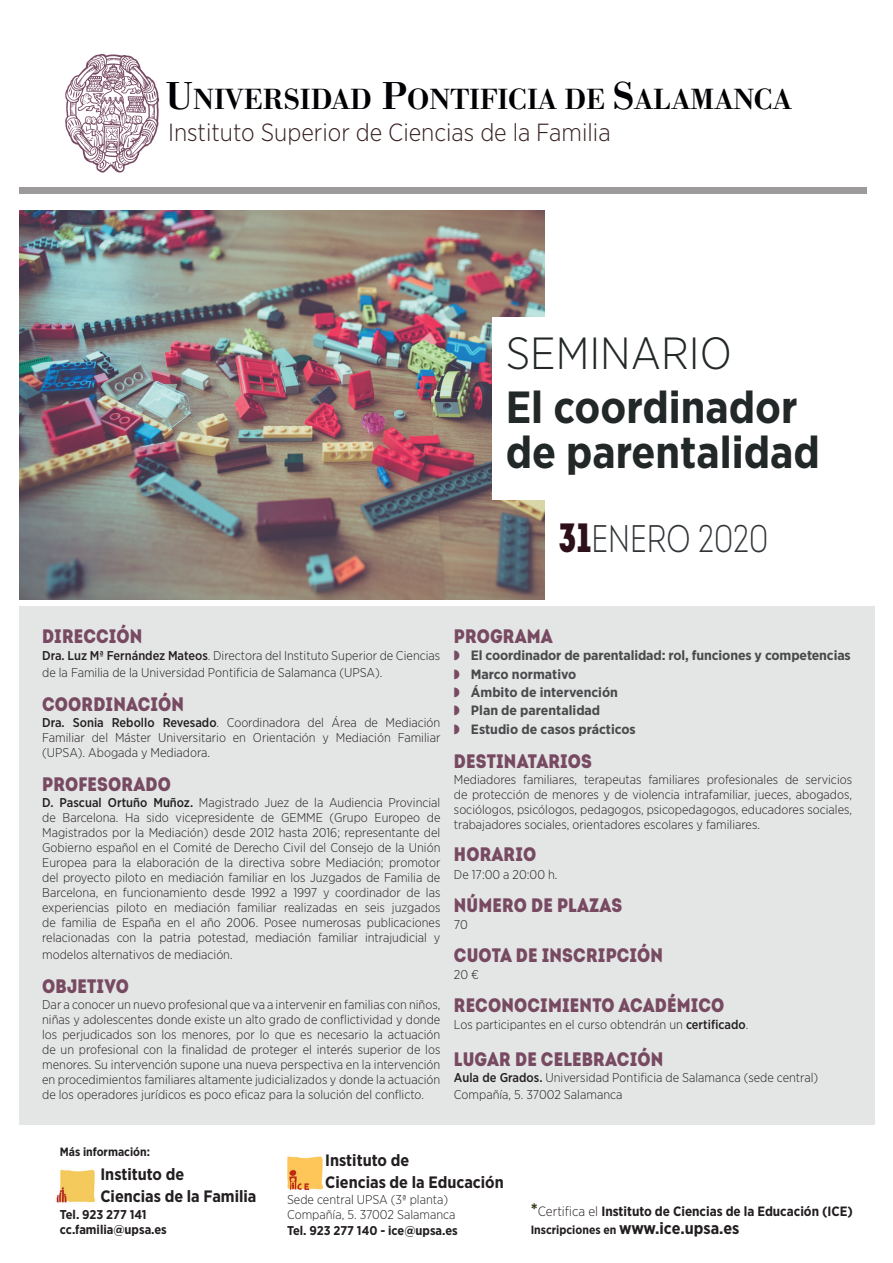
<style>
.page{position:relative;width:893px;height:1263px;background:#fff}
.page>*{position:absolute;margin:0;border:0;box-sizing:border-box;transform-origin:0 0}
.t1{font:700 45px/45px "Gotham Narrow";color:#222728}
.t2{font:300 45px "Gotham Narrow";color:#222728}
.t3{font:38.4px "Intro Cond Light Free";color:#303437;scale:.9 1}
.t4{font:600 30.3px "Bodoni Antiqua T";color:#010004}
.t5{font:300 24.75px "Gotham Narrow";color:#35201f}
.t6{font:19.5px "Intro Cond Black Free";letter-spacing:.01em;color:#774a62}
.t7{font:700 16.5px/22.4px "Gotham Narrow";color:#231f20}
.t8{font:700 13.5px/18.3px "Gotham Narrow";letter-spacing:-.01em;color:#494a4b;scale:1.05 1}
.t9{font:700 13.5px "Gotham Narrow";color:#231f20}
.t10{font:300 12.75px/15px "Gotham Narrow";color:#231f20;text-align:justify}
.t11{font:700 12.75px/15.3px "Gotham Narrow";color:#231f20}
.t12{font:700 12px "Gotham Narrow";color:#231f20}
.s1{font-size:40.5px}
.s2{font-family:"Intro Cond Black Free";font-size:40.8px;color:#2e101a}
.s3{font-weight:500}
.s4{color:#774a62}
.s5{font-size:18px;color:#2e3516}
.s6{font-weight:300}
.s7{font-size:16.5px}
</style>
<div class="page">
<img style="left:19px;top:210px;width:525px;height:390px">
<div style="left:493px;top:317px;width:400px;height:183px;background:#fff"></div>
<div style="left:19px;top:187px;width:848px;height:7px;background:#9c9a9b"></div>
<div style="left:19px;top:606px;width:855px;height:519px;background:#e4e5e5"></div>
<img style="left:65px;top:54px;width:94px;height:119px">
<img style="left:56px;top:1169px;width:40px;height:34px">
<img style="left:287px;top:1156px;width:35px;height:35px">
<h3 class="t4" style="left:166px;top:82px;width:627px"><span class="s1">U</span>NIVERSIDAD <span class="s1">P</span>ONTIFICIA DE <span class="s1">S</span>ALAMANCA</h3>
<h3 class="t5" style="left:168px;top:117px;width:444px">Instituto Superior de Ciencias de la Familia</h3>
<h1 class="t2" style="left:506px;top:326px;width:228px">SEMINARIO</h1>
<h1 class="t1" style="left:506px;top:385px;width:316px">El coordinador de parentalidad</h1>
<h2 class="t3" style="left:558px;top:514px;width:235px"><span class="s2">31</span>ENERO 2020</h2>
<h3 class="t6" style="left:42px;top:623px;width:102px">DIRECCIÓN</h3>
<p class="t10" style="left:42px;top:647px;width:400px;line-height:16.5px"><span class="s3">Dra. Luz Mª Fernández Mateos</span>. Directora del Instituto Superior de Ciencias de la Familia de la Universidad Pontificia de Salamanca (UPSA).</p>
<h3 class="t6" style="left:42px;top:691px;width:143px">COORDINACIÓN</h3>
<p class="t10" style="left:42px;top:715px;width:400px"><span class="s3">Dra. Sonia Rebollo Revesado</span>. Coordinadora del Área de Mediación Familiar del Máster Universitario en Orientación y Mediación Familiar (UPSA). Abogada y Mediadora.</p>
<h3 class="t6" style="left:42px;top:771px;width:130px">PROFESORADO</h3>
<p class="t10" style="left:42px;top:795px;width:400px"><span class="s3">D. Pascual Ortuño Muñoz.</span> Magistrado Juez de la Audiencia Provincial de Barcelona. Ha sido vicepresidente de GEMME (Grupo Europeo de Magistrados por la Mediación) desde 2012 hasta 2016; representante del Gobierno español en el Comité de Derecho Civil del Consejo de la Unión Europea para la elaboración de la directiva sobre Mediación; promotor del proyecto piloto en mediación familiar en los Juzgados de Familia de Barcelona, en funcionamiento desde 1992 a 1997 y coordinador de las experiencias piloto en mediación familiar realizadas en seis juzgados de familia de España en el año 2006. Posee numerosas publicaciones relacionadas con la patria potestad, mediación familiar intrajudicial y</p>
<p class="t10" style="left:42px;top:946px;width:192px">modelos alternativos de mediación.</p>
<h3 class="t6" style="left:42px;top:973px;width:88px">OBJETIVO</h3>
<p class="t10" style="left:42px;top:997px;width:400px">Dar a conocer un nuevo profesional que va a intervenir en familias con niños, niñas y adolescentes donde existe un alto grado de conflictividad y donde los perjudicados son los menores, por lo que es necesario la actuación de un profesional con la finalidad de proteger el interés superior de los menores. Su intervención supone una nueva perspectiva en la intervención en procedimientos familiares altamente judicializados y donde la actuación de los operadores jurídicos es poco eficaz para la solución del conflicto.</p>
<h3 class="t6" style="left:454px;top:623px;width:101px">PROGRAMA</h3>
<p class="t8" style="left:454px;top:646px;width:379px"><span class="s4">◗</span> El coordinador de parentalidad: rol, funciones y competencias <span class="s4">◗</span> Marco normativo<br><span class="s4">◗</span> Ámbito de intervención<br><span class="s4">◗</span> Plan de parentalidad<br><span class="s4">◗</span> Estudio de casos prácticos</p>
<h3 class="t6" style="left:454px;top:748px;width:140px">DESTINATARIOS</h3>
<p class="t10" style="left:454px;top:771px;width:400px">Mediadores familiares, terapeutas familiares profesionales de servicios de protección de menores y de violencia intrafamiliar, jueces, abogados, sociólogos, psicólogos, pedagogos, psicopedagogos, educadores sociales, trabajadores sociales, orientadores escolares y familiares.</p>
<h3 class="t6" style="left:454px;top:841px;width:84px">HORARIO</h3>
<p class="t10" style="left:454px;top:866px;width:105px">De 17:00 a 20:00 h.</p>
<h3 class="t6" style="left:454px;top:891px;width:170px">NÚMERO DE PLAZAS</h3>
<p class="t10" style="left:454px;top:917px;width:15px">70</p>
<h3 class="t6" style="left:454px;top:942px;width:211px">CUOTA DE INSCRIPCIÓN</h3>
<p class="t10" style="left:454px;top:967px;width:27px">20 €</p>
<h3 class="t6" style="left:454px;top:992px;width:272px">RECONOCIMIENTO ACADÉMICO</h3>
<p class="t10" style="left:454px;top:1017px;width:296px">Los participantes en el curso obtendrán un <span class="s3">certificado</span>.</p>
<h3 class="t6" style="left:454px;top:1046px;width:211px">LUGAR DE CELEBRACIÓN</h3>
<p class="t10" style="left:454px;top:1068px;width:366px;line-height:17.4px"><span class="s3">Aula de Grados.</span> Universidad Pontificia de Salamanca (sede central)<br>Compañía, 5. 37002 Salamanca</p>
<p class="t12" style="left:60px;top:1144px;width:92px">Más información:</p>
<p class="t7" style="left:100px;top:1163px;width:158px">Instituto de<br>Ciencias de la Familia</p>
<p class="t11" style="left:60px;top:1207px;width:109px">Tel. 923 277 141 cc.familia@upsa.es</p>
<p class="t7" style="left:325px;top:1150px;width:180px;line-height:21.5px">Instituto de<br>Ciencias de la Educación</p>
<p class="t10" style="left:287px;top:1192px;width:170px">Sede central UPSA (3ª planta)<br>Compañía, 5. 37002 Salamanca</p>
<p class="t11" style="left:287px;top:1222px;width:172px">Tel. 923 277 140 - ice@upsa.es</p>
<p class="t9" style="left:531px;top:1202px;width:324px"><span class="s5">*</span><span class="s6">Certifica el</span> Instituto de Ciencias de la Educación (ICE)</p>
<p class="t12" style="left:531px;top:1222px;width:210px">Inscripciones en <span class="s7">www.ice.upsa.es</span></p>
</div>
